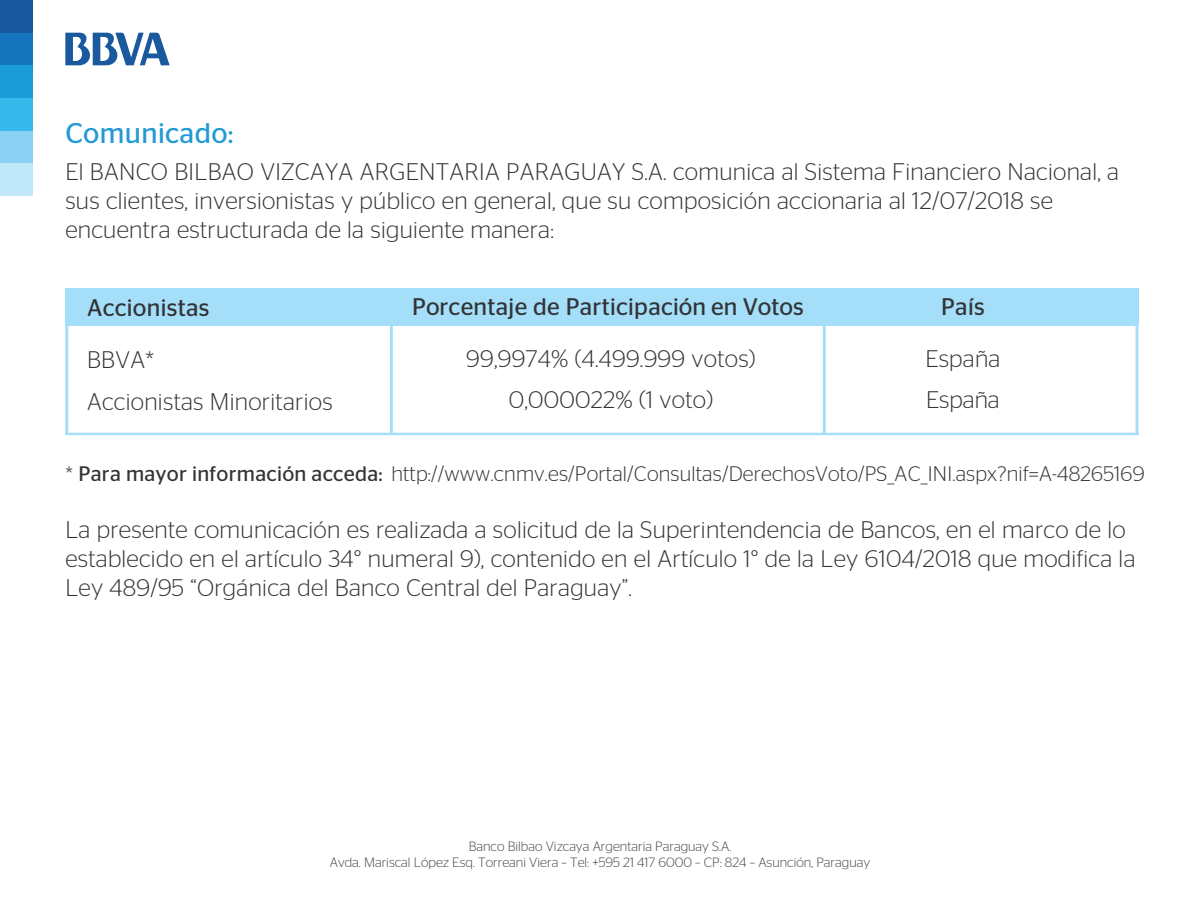
<style>
.page{position:relative;width:1200px;height:900px;background:#fff}
.page>*{position:absolute;margin:0;border:0;box-sizing:border-box;transform-origin:0 0}
.t1{font:28.5px "Stag Sans";letter-spacing:.015em;color:#229ad6}
.t2{font:300 24px/28.8px "Stag Sans";letter-spacing:.015em;color:#323437}
.t3{font:24px "Stag Sans";letter-spacing:.015em;color:#323437}
.t4{font:300 21px "Stag Sans";letter-spacing:.01em;color:#323437}
.t5{font:300 13.5px/16.2px "Stag Sans";color:#46484a;text-align:center}
.s1{font-weight:400}
</style>
<div class="page">
<div style="left:0;top:0;width:33px;height:33px;background:#1a599d"></div>
<div style="left:0;top:33px;width:33px;height:32px;background:#1576bd"></div>
<div style="left:0;top:65px;width:33px;height:33px;background:#1a9cd8"></div>
<div style="left:0;top:98px;width:33px;height:33px;background:#36b8ea"></div>
<div style="left:0;top:131px;width:33px;height:32px;background:#89d0f2"></div>
<div style="left:0;top:163px;width:33px;height:33px;background:#c0e6f9"></div>
<svg style="left:65px;top:33px;width:105px;height:32px"></svg>
<div style="left:65px;top:288px;width:1073px;height:37px;background:#a4def8"></div>
<hr style="left:65px;top:433px;width:1073px;height:2px;background:#a4def8">
<hr style="left:823px;top:323px;width:3px;height:111px;background:#a4def8">
<hr style="left:1136px;top:323px;width:3px;height:111px;background:#a4def8">
<hr style="left:390px;top:324px;width:3px;height:110px;background:#a4def8">
<hr style="left:65px;top:324px;width:3px;height:110px;background:#a4def8">
<p class="t1" style="left:65px;top:117px;width:170px">Comunicado:</p>
<p class="t2" style="left:65px;top:157px;width:1055px">El BANCO BILBAO VIZCAYA ARGENTARIA PARAGUAY S.A. comunica al Sistema Financiero Nacional, a sus clientes, inversionistas y público en general, que su composición accionaria al 12/07/2018 se encuentra estructurada de la siguiente manera:</p>
<p class="t3" style="left:87px;top:294px;width:124px">Accionistas</p>
<p class="t2" style="left:87px;top:338px;width:247px;line-height:41.8px">BBVA*<br>Accionistas Minoritarios</p>
<p class="t3" style="left:412px;top:293px;width:393px">Porcentaje de Participación en Votos</p>
<p class="t2" style="left:466px;top:338px;width:291px;line-height:40.8px;text-align:center">99,9974% (4.499.999 votos)<br>0,000022% (1 voto)</p>
<p class="t3" style="left:941px;top:293px;width:45px">País</p>
<p class="t2" style="left:925px;top:338px;width:76px;line-height:40.8px">España<br>España</p>
<p class="t4" style="left:65px;top:462px;width:1081px">* <span class="s1">Para mayor información acceda:</span> http://www.cnmv.es/Portal/Consultas/DerechosVoto/PS_AC_INI.aspx?nif=A-48265169</p>
<p class="t2" style="left:65px;top:515px;width:1072px">La presente comunicación es realizada a solicitud de la Superintendencia de Bancos, en el marco de lo establecido en el artículo 34° numeral 9), contenido en el Artículo 1° de la Ley 6104/2018 que modifica la<br>Ley 489/95 “Orgánica del Banco Central del Paraguay”.</p>
<p class="t5" style="left:330px;top:838px;width:542px">Banco Bilbao Vizcaya Argentaria Paraguay S.A.<br>Avda. Mariscal López Esq. Torreani Viera – Tel: +595 21 417 6000 – CP: 824 – Asunción, Paraguay</p>
</div>
